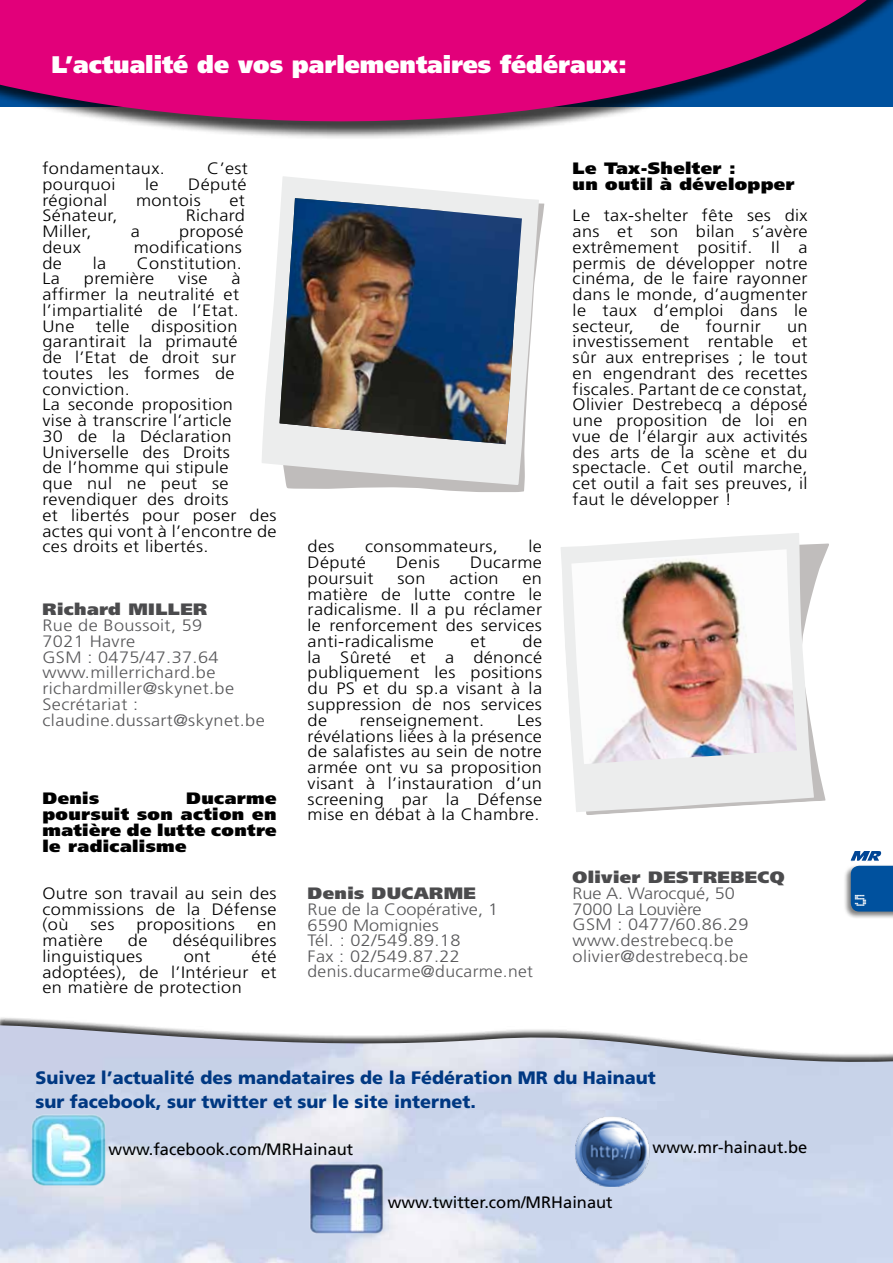
<style>
.page{position:relative;width:893px;height:1263px;background:#fff}
.page>*{position:absolute;margin:0;border:0;box-sizing:border-box;transform-origin:0 0}
.t1{font:900 24px "Frutiger LT Std";color:#fff}
.t2{font:24px "Arcade";color:#fff}
.t3{font:900 18px/24.3px "Frutiger LT Std";color:#003882}
.t4{font:300 16.5px/15.8px "Frutiger LT Std";letter-spacing:.02em;color:#000;text-align:justify;scale:1.1 1}
.t5{font:300 16.5px/15.8px "Frutiger LT Std";letter-spacing:.02em;color:#58585a;scale:1.1 1}
.t6{font:900 16.5px/15.8px "Frutiger LT Std";letter-spacing:.02em;color:#000;text-align:justify;scale:1.1 1}
.t7{font:16.5px "Frutiger LT Std";color:#000}
.t8{font:900 16.5px "Frutiger LT Std";letter-spacing:.02em;color:#4b4b4d;scale:1.1 1}
</style>
<div class="page">
<div style="left:843px;top:864px;width:50px;height:55px;background:#000;opacity:.5"></div>
<svg style="left:850px;top:851px;width:43px;height:60px;background:#2d6ead"></svg>
<div style="left:0;top:0;width:893px;height:140px;background:#000;opacity:.75"></div>
<svg style="left:0;top:0;width:893px;height:131px;background:#bd2685"></svg>
<svg style="left:286px;top:203px;width:258px;height:289px"></svg>
<svg style="left:262px;top:176px;width:277px;height:309px;fill:#eceded"></svg>
<img style="left:280px;top:198px;width:242px;height:246px">
<svg style="left:586px;top:543px;width:243px;height:272px"></svg>
<svg style="left:561px;top:533px;width:253px;height:279px;fill:#eceded"></svg>
<img style="left:571px;top:549px;width:226px;height:215px">
<div style="left:0;top:1016px;width:893px;height:247px;background:#000;opacity:.76"></div>
<img style="left:0;top:1025px;width:893px;height:238px">
<img style="left:28px;top:1112px;width:83px;height:78px">
<img style="left:308px;top:1162px;width:78px;height:73px">
<img style="left:573px;top:1115px;width:80px;height:73px">
<h1 class="t1" style="left:51px;top:50px;width:577px">L’actualité de vos parlementaires fédéraux:</h1>
<p class="t4" style="left:43px;top:161px;width:113px">fondamentaux.</p>
<p class="t4" style="left:207px;top:161px;width:39px">C’est</p>
<p class="t4" style="left:43px;top:176px;width:68px">pourquoi</p>
<p class="t4" style="left:145px;top:176px;width:14px">le</p>
<p class="t4" style="left:188px;top:176px;width:54px">Député</p>
<p class="t4" style="left:43px;top:192px;width:60px">régional</p>
<p class="t4" style="left:136px;top:192px;width:60px">montois</p>
<p class="t4" style="left:230px;top:192px;width:16px">et</p>
<p class="t4" style="left:43px;top:208px;width:70px">Sénateur,</p>
<p class="t4" style="left:186px;top:208px;width:55px">Richard</p>
<p class="t4" style="left:43px;top:224px;width:46px">Miller,</p>
<p class="t4" style="left:131px;top:224px;width:10px">a</p>
<p class="t4" style="left:179px;top:224px;width:60px">proposé</p>
<p class="t4" style="left:43px;top:239px;width:36px">deux</p>
<p class="t4" style="left:134px;top:239px;width:100px">modifications</p>
<p class="t4" style="left:43px;top:255px;width:19px">de</p>
<p class="t4" style="left:93px;top:255px;width:14px">la</p>
<p class="t4" style="left:137px;top:255px;width:97px">Constitution.</p>
<p class="t4" style="left:43px;top:271px;width:17px">La</p>
<p class="t4" style="left:84px;top:271px;width:66px">première</p>
<p class="t4" style="left:178px;top:271px;width:28px">vise</p>
<p class="t4" style="left:43px;top:271px;width:181px;text-indent:189px">à affirmer la neutralité et l’impartialité de l’Etat.<br>Une</p>
<p class="t4" style="left:43px;top:318px;width:214px;text-align:left;text-indent:109px">disposition garantirait la primauté<br>de l’Etat de droit sur toutes les formes de conviction.<br>La seconde proposition<br>vise à transcrire l’article<br>30 de la Déclaration<br>Universelle des Droits<br>de l’homme qui stipule<br>que nul ne peut se revendiquer des droits<br>et libertés pour poser des actes qui vont à l’encontre de ces droits et libertés.</p>
<p class="t4" style="left:96px;top:318px;width:32px">telle</p>
<p class="t8" style="left:43px;top:599px;width:151px">Richard MILLER</p>
<p class="t5" style="left:43px;top:618px;width:204px">Rue de Boussoit, 59<br>7021 Havre<br>GSM : 0475/47.37.64 www.millerrichard.be richardmiller@skynet.be<br>Secrétariat : claudine.dussart@skynet.be</p>
<p class="t6" style="left:43px;top:791px;width:53px">Denis</p>
<p class="t6" style="left:43px;top:791px;width:214px;text-indent:144px">Ducarme poursuit son action en matière de lutte contre le radicalisme</p>
<p class="t4" style="left:43px;top:885px;width:214px">Outre son travail au sein des commissions de la Défense (où</p>
<p class="t4" style="left:91px;top:917px;width:23px">ses</p>
<p class="t4" style="left:136px;top:917px;width:91px">propositions</p>
<p class="t4" style="left:257px;top:917px;width:19px">en</p>
<p class="t4" style="left:43px;top:933px;width:56px">matière</p>
<p class="t4" style="left:128px;top:933px;width:19px">de</p>
<p class="t4" style="left:173px;top:933px;width:96px">déséquilibres</p>
<p class="t4" style="left:43px;top:948px;width:93px">linguistiques</p>
<p class="t4" style="left:184px;top:948px;width:26px">ont</p>
<p class="t4" style="left:43px;top:948px;width:214px;text-indent:209px">été adoptées), de l’Intérieur et en matière de protection</p>
<p class="t4" style="left:308px;top:539px;width:26px">des</p>
<p class="t4" style="left:365px;top:539px;width:122px">consommateurs,</p>
<p class="t4" style="left:529px;top:539px;width:14px">le</p>
<p class="t4" style="left:308px;top:555px;width:54px">Député</p>
<p class="t4" style="left:396px;top:555px;width:41px">Denis</p>
<p class="t4" style="left:470px;top:555px;width:67px">Ducarme</p>
<p class="t4" style="left:308px;top:571px;width:62px">poursuit</p>
<p class="t4" style="left:398px;top:571px;width:27px">son</p>
<p class="t4" style="left:449px;top:571px;width:46px">action</p>
<p class="t4" style="left:308px;top:571px;width:215px;text-indent:215px">en matière de lutte contre le radicalisme. Il a pu réclamer le renforcement des services anti-radicalisme</p>
<p class="t4" style="left:308px;top:634px;width:215px;text-indent:215px">de la Sûreté et a dénoncé publiquement les positions du PS et du sp.a visant à la suppression de nos services de</p>
<p class="t4" style="left:470px;top:634px;width:16px">et</p>
<p class="t4" style="left:360px;top:712px;width:115px">renseignement.</p>
<p class="t4" style="left:308px;top:712px;width:215px;text-indent:210px">Les révélations liées à la présence de salafistes au sein de notre armée ont vu sa proposition visant à l’instauration d’un screening par la Défense mise en débat à la Chambre.</p>
<p class="t8" style="left:308px;top:883px;width:155px">Denis DUCARME</p>
<p class="t5" style="left:308px;top:901px;width:206px">Rue de la Coopérative, 1<br>6590 Momignies<br>Tél. : 02/549.89.18<br>Fax : 02/549.87.22 denis.ducarme@ducarme.net</p>
<p class="t6" style="left:573px;top:160px;width:203px">Le Tax-Shelter :<br>un outil à développer</p>
<p class="t4" style="left:573px;top:208px;width:215px">Le tax-shelter fête ses dix ans et son bilan s’avère extrêmement positif. Il a permis de développer notre cinéma, de le faire rayonner dans le monde, d’augmenter le taux d’emploi dans le secteur,</p>
<p class="t4" style="left:660px;top:318px;width:19px">de</p>
<p class="t4" style="left:706px;top:318px;width:51px">fournir</p>
<p class="t4" style="left:573px;top:318px;width:215px;text-indent:214px">un investissement rentable et sûr aux entreprises ; le tout en engendrant des recettes fiscales. Partant de ce constat, Olivier Destrebecq a déposé une proposition de loi en vue de l’élargir aux activités des arts de la scène et du spectacle. Cet outil marche, cet outil a fait ses preuves, il faut le développer !</p>
<p class="t8" style="left:573px;top:867px;width:194px">Olivier DESTREBECQ</p>
<p class="t5" style="left:573px;top:885px;width:162px">Rue A. Warocqué, 50<br>7000 La Louvière<br>GSM : 0477/60.86.29 www.destrebecq.be olivier@destrebecq.be</p>
<p class="t3" style="left:35px;top:1065px;width:622px">Suivez l’actualité des mandataires de la Fédération MR du Hainaut sur facebook, sur twitter et sur le site internet.</p>
<p class="t7" style="left:109px;top:1139px;width:246px">www.facebook.com/MRHainaut</p>
<p class="t7" style="left:653px;top:1137px;width:156px">www.mr-hainaut.be</p>
<p class="t7" style="left:388px;top:1193px;width:226px">www.twitter.com/MRHainaut</p>
<h1 class="t2" style="left:855px;top:888px;width:14px">5</h1>
</div>
